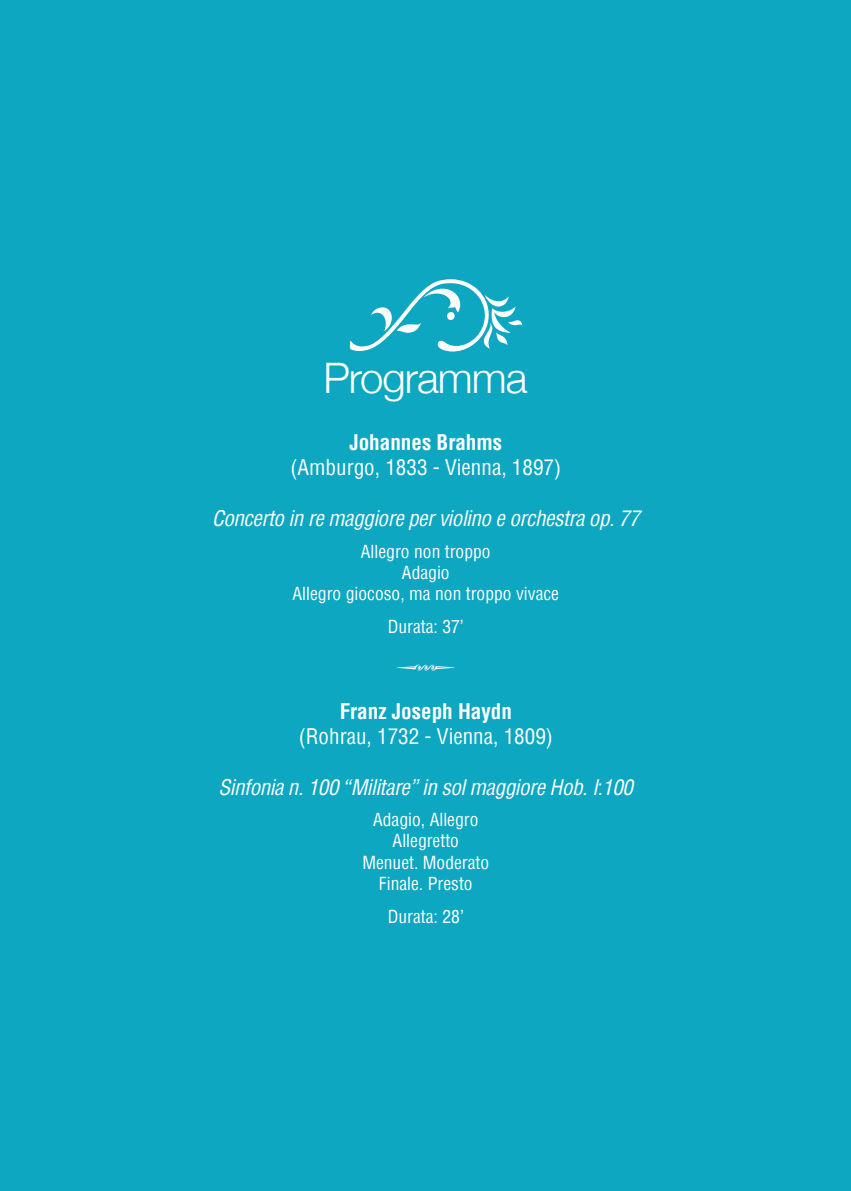
<style>
.page{position:relative;width:851px;height:1191px;background:#fff}
.page>*{position:absolute;margin:0;border:0;box-sizing:border-box;transform-origin:0 0}
.t1{font:111.2px "Type Embellishments Three Let Plain";color:#fff}
.t2{font:300 42px "Helvetica Neue";letter-spacing:-.025em;color:#fff}
.t3{font:33.4px "Type Embellishments One Let Plain";color:#fff}
.t4{font:italic condensed 21px "Helvetica";letter-spacing:-.02em;color:#fff}
.t5{font:condensed 21px "Helvetica";color:#fff}
.t6{font:700 condensed 21px "Helvetica";color:#fff}
.t7{font:condensed 17.6px/21px "Helvetica";color:#fff;text-align:center}
</style>
<div class="page">
<div style="left:0;top:0;width:850px;height:1191px;background:#0da7c1"></div>
<h1 class="t1" style="left:344px;top:271px;width:184px">e</h1>
<h2 class="t2" style="left:323px;top:352px;width:206px">Programma</h2>
<p class="t6" style="left:349px;top:428px;width:154px">Johannes Brahms</p>
<p class="t5" style="left:290px;top:454px;width:272px">(Amburgo, 1833 - Vienna, 1897)</p>
<p class="t4" style="left:212px;top:504px;width:429px">Concerto in re maggiore per violino e orchestra op. 77</p>
<p class="t7" style="left:292px;top:540px;width:268px">Allegro non troppo<br>Adagio<br>Allegro giocoso, ma non troppo vivace</p>
<p class="t7" style="left:387px;top:615px;width:78px">Durata: 37’</p>
<h3 class="t3" style="left:395px;top:648px;width:62px">Q</h3>
<p class="t6" style="left:339px;top:697px;width:174px">Franz Joseph Haydn</p>
<p class="t5" style="left:298px;top:723px;width:256px">(Rohrau, 1732 - Vienna, 1809)</p>
<p class="t4" style="left:218px;top:773px;width:416px">Sinfonia n. 100 “Militare” in sol maggiore Hob. I:100</p>
<p class="t7" style="left:362px;top:809px;width:128px">Adagio, Allegro<br>Allegretto<br>Menuet. Moderato<br>Finale. Presto</p>
<p class="t7" style="left:387px;top:905px;width:78px">Durata: 28’</p>
</div>
